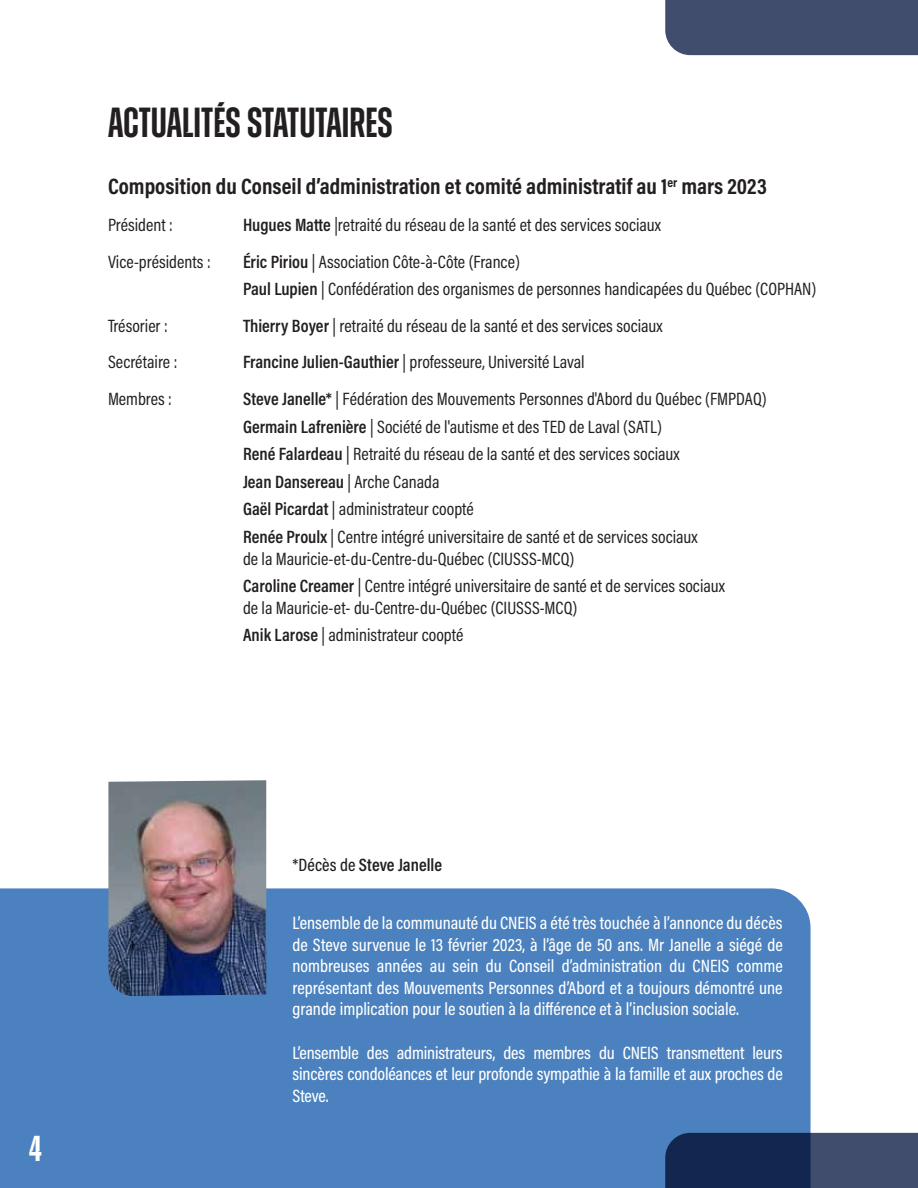
<style>
.page{position:relative;width:918px;height:1188px;background:#fff}
.page>*{position:absolute;margin:0;border:0;box-sizing:border-box;transform-origin:0 0}
.t1{font:600 42px "Zuume Cut";color:#231f20}
.t2{font:600 36px "Zuume Cut";color:#fff}
.t3{font:700 22.5px "Acumin Pro Cond";color:#231f20}
.t4{font:18px/27.6px "Acumin Pro Cond";color:#231f20}
.t5{font:500 18px/21.6px "Acumin Pro Cond";letter-spacing:-.005em;color:#fff;text-align:justify}
.t6{font:600 18px "Acumin Pro Cond";color:#231f20}
.s1{font-weight:600}
.s2{font-weight:500}
</style>
<div class="page">
<div style="left:0;top:888px;width:811px;height:300px;background:#4a81be"></div>
<img style="left:108px;top:780px;width:158px;height:216px">
<svg style="left:665px;top:1133px;width:253px;height:55px;background:#26375d"></svg>
<div style="left:665px;top:0;width:253px;height:55px;background:#404d6c"></div>
<h1 class="t1" style="left:108px;top:101px;width:286px">ACTUALITÉS STATUTAIRES</h1>
<p class="t3" style="left:108px;top:172px;width:660px">Composition du Conseil d’administration et comité administratif au 1<sup>er</sup> mars 2023</p>
<p class="t4" style="left:108px;top:211px;width:66px">Président :</p>
<p class="t4" style="left:243px;top:211px;width:420px"><span class="s1">Hugues Matte</span> |retraité du réseau de la santé et des services sociaux</p>
<p class="t4" style="left:108px;top:247px;width:104px">Vice-présidents :</p>
<p class="t4" style="left:243px;top:247px;width:575px"><span class="s1">Éric Piriou</span> | Association Côte-à-Côte (France)<br><span class="s1">Paul Lupien</span> | Confédération des organismes de personnes handicapées du Québec (COPHAN)</p>
<p class="t4" style="left:108px;top:311px;width:61px">Trésorier :</p>
<p class="t4" style="left:243px;top:311px;width:421px"><span class="s1">Thierry Boyer</span> | retraité du réseau de la santé et des services sociaux</p>
<p class="t4" style="left:108px;top:348px;width:71px">Secrétaire :</p>
<p class="t4" style="left:243px;top:348px;width:343px"><span class="s1">Francine Julien-Gauthier</span> | professeure, Université Laval</p>
<p class="t4" style="left:108px;top:385px;width:65px">Membres :</p>
<p class="t4" style="left:243px;top:385px;width:525px"><span class="s1">Steve Janelle*</span> | Fédération des Mouvements Personnes d'Abord du Québec (FMPDAQ)<br><span class="s1">Germain Lafrenière</span> | Société de l'autisme et des TED de Laval (SATL)<br><span class="s1">René Falardeau</span> | Retraité du réseau de la santé et des services sociaux<br><span class="s1">Jean Dansereau</span> | Arche Canada<br><span class="s1">Gaël Picardat</span> | administrateur coopté<br><span class="s1">Renée Proulx</span> | Centre intégré universitaire de santé et de services sociaux</p>
<p class="t4" style="left:243px;top:544px;width:483px">de la Mauricie-et-du-Centre-du-Québec (CIUSSS-MCQ)<br><span class="s1">Caroline Creamer</span> | Centre intégré universitaire de santé et de services sociaux</p>
<p class="t4" style="left:243px;top:593px;width:336px">de la Mauricie-et- du-Centre-du-Québec (CIUSSS-MCQ)<br><span class="s1">Anik Larose</span> | administrateur coopté</p>
<h2 class="t2" style="left:29px;top:1130px;width:14px">4</h2>
<p class="t6" style="left:292px;top:853px;width:151px"><span class="s2">*Décès de</span> Steve Janelle</p>
<p class="t5" style="left:292px;top:912px;width:492px">L’ensemble de la communauté du CNEIS a été très touchée à l’annonce du décès de Steve survenue le 13 février 2023, à l’âge de 50 ans. Mr Janelle a siégé de nombreuses années au sein du Conseil d’administration du CNEIS comme représentant des Mouvements Personnes d’Abord et a toujours démontré une grande implication pour le soutien à la différence et à l’inclusion sociale.</p>
<p class="t5" style="left:292px;top:1041px;width:492px">L’ensemble des administrateurs, des membres du CNEIS transmettent leurs sincères condoléances et leur profonde sympathie à la famille et aux proches de Steve.</p>
</div>
